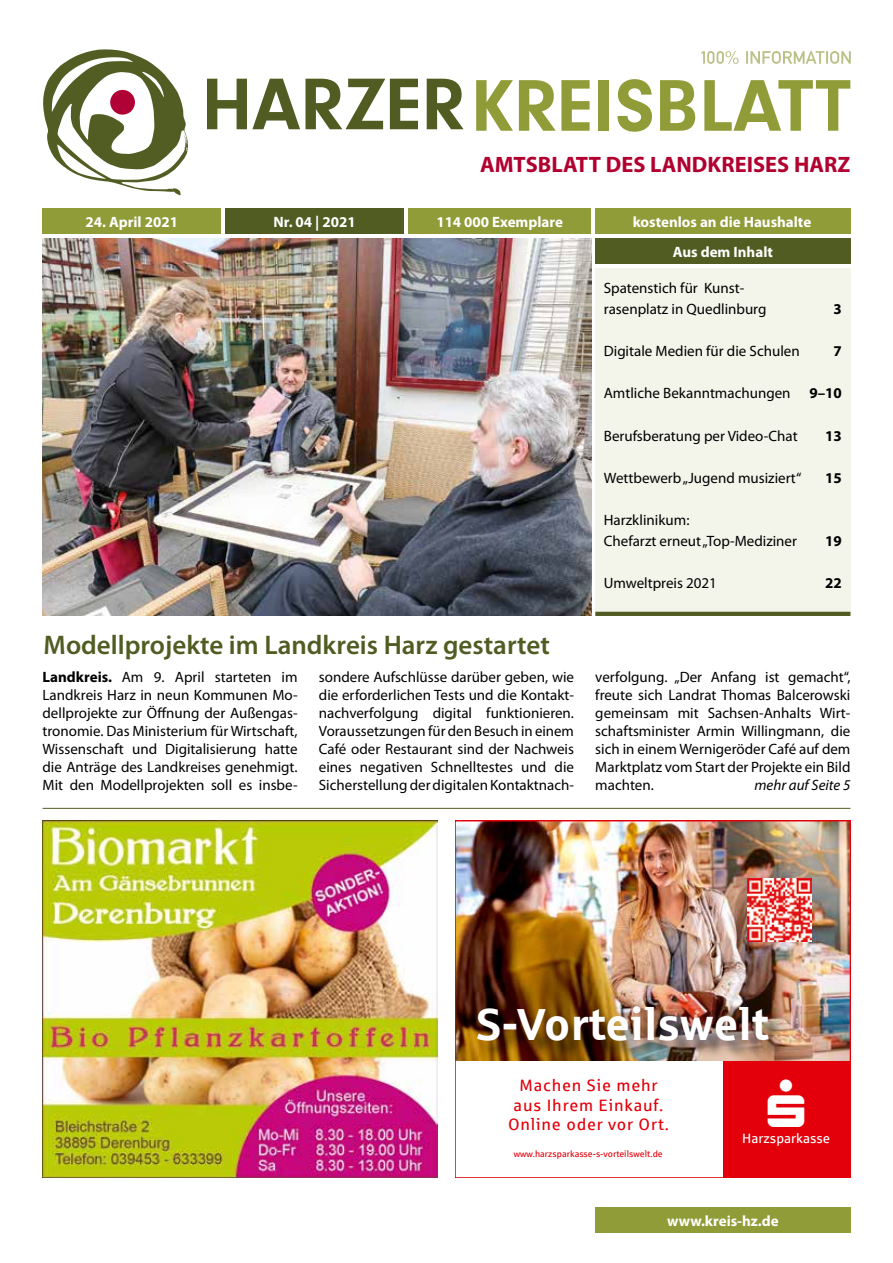
<style>
.page{position:relative;width:893px;height:1263px;background:#fff}
.page>*{position:absolute;margin:0;border:0;box-sizing:border-box;transform-origin:0 0}
.t1{font:700 45px "Sparkasse Rg";color:#fff}
.t2{font:600 27px "Myriad Pro";color:#515c23}
.t3{font:700 22.35px "Myriad Pro";letter-spacing:.005em;color:#b10030}
.t4{font:16.5px/19.5px "Sparkasse Rg";letter-spacing:.05em;color:#e3000b;text-align:center}
.t5{font:15px/18px "Myriad Pro";color:#000;text-align:justify}
.t6{font:700 15px "Myriad Pro";color:#fff}
.t7{font:700 15px "Myriad Pro";color:#000}
.t8{font:italic 15px "Myriad Pro";color:#000}
.t9{font:13.5px "Sparkasse Rg";color:#fff}
.t10{font:9px "Sparkasse Rg";color:#e3000b}
.s1{font-weight:700}
</style>
<div class="page">
<div style="left:43px;top:208px;width:178px;height:26px;background:#909c38"></div>
<div style="left:595px;top:1208px;width:255px;height:25px;background:#909c38"></div>
<div style="left:225px;top:208px;width:179px;height:26px;background:#515c23"></div>
<div style="left:408px;top:208px;width:183px;height:26px;background:#909c38"></div>
<div style="left:595px;top:208px;width:255px;height:26px;background:#909c38"></div>
<svg style="left:701px;top:51px;width:150px;height:13px"></svg>
<svg style="left:207px;top:79px;width:211px;height:50px"></svg>
<svg style="left:427px;top:79px;width:37px;height:50px"></svg>
<svg style="left:476px;top:80px;width:37px;height:51px"></svg>
<svg style="left:519px;top:80px;width:71px;height:51px"></svg>
<div style="left:598px;top:80px;width:11px;height:51px;background:#909c38"></div>
<svg style="left:617px;top:79px;width:35px;height:53px"></svg>
<svg style="left:660px;top:80px;width:35px;height:51px"></svg>
<svg style="left:704px;top:80px;width:146px;height:51px"></svg>
<hr style="left:43px;top:808px;width:807px;height:1px;background:#515c23">
<svg style="left:43px;top:49px;width:145px;height:147px"></svg>
<div style="left:110px;top:90px;width:25px;height:25px;background:#b10235;border-radius:50%"></div>
<div style="left:595px;top:238px;width:255px;height:26px;background:#515c23"></div>
<div style="left:595px;top:268px;width:255px;height:347px;background:#f3f4ea"></div>
<hr style="left:595px;top:612px;width:255px;height:4px;background:#515c23">
<img style="left:43px;top:238px;width:548px;height:378px">
<img style="left:43px;top:821px;width:395px;height:357px">
<img style="left:458px;top:824px;width:389px;height:237px">
<div style="left:722px;top:1061px;width:128px;height:117px;background:#e3000b"></div>
<img style="left:747px;top:878px;width:64px;height:64px">
<div style="left:480px;top:1009px;width:307px;height:50px;background:#000;opacity:.54"></div>
<div style="left:455px;top:821px;width:395px;height:357px;border:2px solid #e3000b"></div>
<h3 class="t3" style="left:480px;top:150px;width:372px">AMTSBLATT DES LANDKREISES HARZ</h3>
<p class="t6" style="left:274px;top:212px;width:84px">Nr. 04 | 2021</p>
<p class="t6" style="left:86px;top:212px;width:94px">24. April 2021</p>
<p class="t6" style="left:436px;top:212px;width:128px">114 000 Exemplare</p>
<p class="t6" style="left:633px;top:212px;width:180px">kostenlos an die Haushalte</p>
<p class="t6" style="left:673px;top:242px;width:102px">Aus dem Inhalt</p>
<p class="t5" style="left:604px;top:277px;width:164px;line-height:21px">Spatenstich für Kunst&shy;rasenplatz in Quedlinburg</p>
<p class="t7" style="left:834px;top:299px;width:10px">3</p>
<p class="t5" style="left:604px;top:342px;width:197px">Digitale Medien für die Schulen</p>
<p class="t7" style="left:834px;top:341px;width:10px">7</p>
<p class="t5" style="left:604px;top:384px;width:188px">Amtliche Bekanntmachungen</p>
<p class="t7" style="left:809px;top:383px;width:34px">9–10</p>
<p class="t5" style="left:604px;top:426px;width:195px">Berufsberatung per Video-Chat</p>
<p class="t7" style="left:825px;top:426px;width:18px">13</p>
<p class="t5" style="left:604px;top:468px;width:199px">Wettbewerb „Jugend musiziert“</p>
<p class="t7" style="left:825px;top:468px;width:18px">15</p>
<p class="t5" style="left:604px;top:509px;width:195px;line-height:21px">Harzklinikum:<br>Chefarzt erneut „Top-Mediziner</p>
<p class="t7" style="left:825px;top:531px;width:18px">19</p>
<h2 class="t2" style="left:44px;top:628px;width:508px">Modellprojekte im Landkreis Harz gestartet</h2>
<p class="t5" style="left:604px;top:574px;width:115px">Umweltpreis 2021</p>
<p class="t7" style="left:825px;top:573px;width:18px">22</p>
<p class="t5" style="left:43px;top:667px;width:257px"><span class="s1">Landkreis.</span> Am 9. April starteten im Landkreis Harz in neun Kommunen Mo&shy;dellprojekte zur Öffnung der Außengas&shy;tronomie. Das Ministerium für Wirtschaft, Wissenschaft und Digitalisierung hatte die Anträge des Landkreises genehmigt.<br>Mit den Modellprojekten soll es insbe-</p>
<p class="t5" style="left:319px;top:667px;width:257px">sondere Aufschlüsse darüber geben, wie die erforderlichen Tests und die Kontakt&shy;nachverfolgung digital funktionieren.<br>Voraussetzungen für den Besuch in einem Café oder Restaurant sind der Nachweis eines negativen Schnelltestes und die Sicherstellung der digitalen Kontaktnach-</p>
<p class="t5" style="left:595px;top:667px;width:257px">verfolgung. „Der Anfang ist gemacht“, freute sich Landrat Thomas Balcerowski gemeinsam mit Sachsen-Anhalts Wirt&shy;schaftsminister Armin Willingmann, die sich in einem Wernigeröder Café auf dem Marktplatz vom Start der Projekte ein Bild machten.</p>
<p class="t8" style="left:754px;top:775px;width:98px">mehr auf Seite 5</p>
<h1 class="t1" style="left:476px;top:995px;width:294px">S-Vorteilswelt</h1>
<p class="t4" style="left:508px;top:1075px;width:162px">Machen Sie mehr aus Ihrem Einkauf.<br>Online oder vor Ort.</p>
<p class="t10" style="left:514px;top:1148px;width:150px">www.harzsparkasse-s-vorteilswelt.de</p>
<p class="t9" style="left:742px;top:1130px;width:89px">Harzsparkasse</p>
<p class="t6" style="left:667px;top:1211px;width:113px">www.kreis-hz.de</p>
</div>
